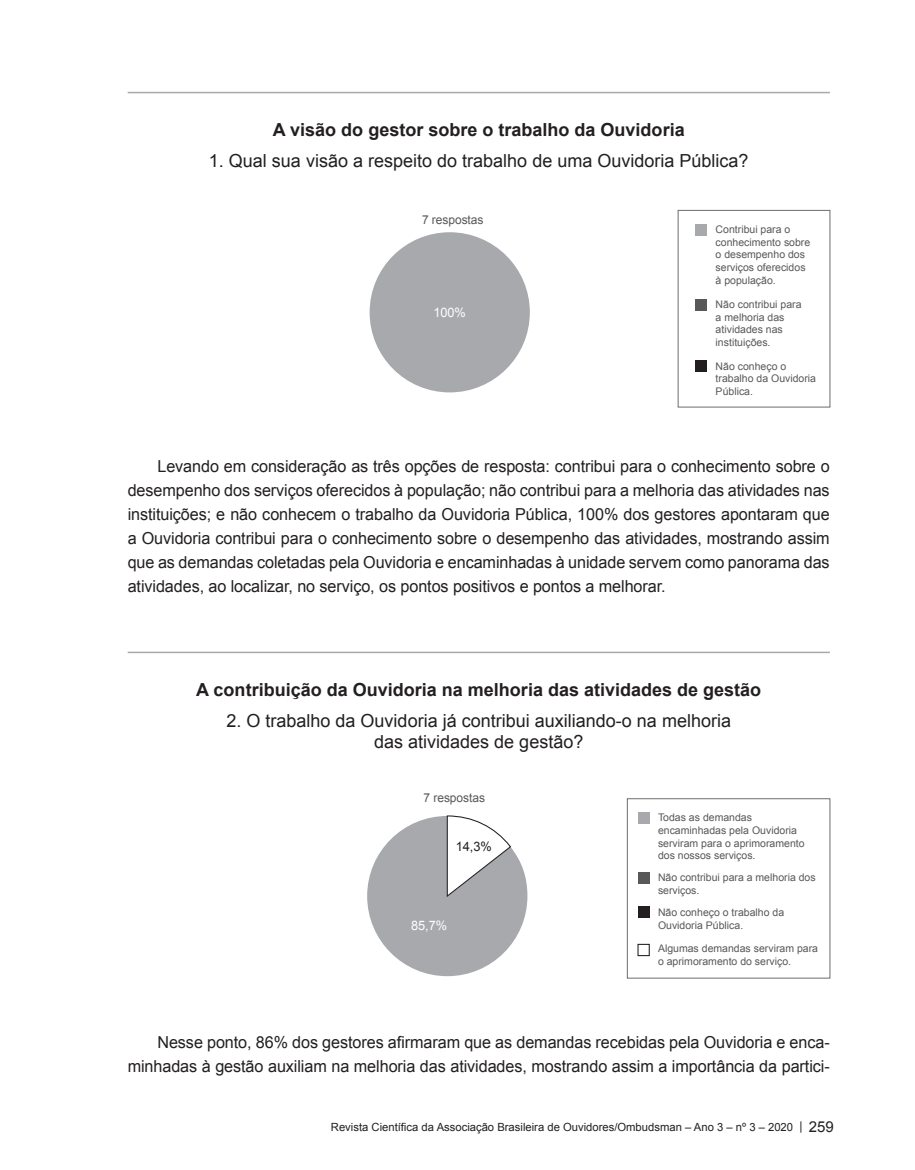
<style>
.page{position:relative;width:915px;height:1170px;background:#fff}
.page>*{position:absolute;margin:0;border:0;box-sizing:border-box;transform-origin:0 0}
.Titulo_tabela{font:18px/21px "Arial";color:#231f20;text-align:center}
.Titulo_tabela-2{font:700 18px "Arial";color:#231f20}
.Texto_corrido{font:16.5px/24px "Arial";letter-spacing:-.005em;color:#231f20;text-align:justify}
.Texto_corrido-2{font:13.05px "Arial";color:#fff}
.Texto_corrido-3{font:13.05px "Arial";color:#231f20}
.Texto_corrido-4{font:12.3px "Arial";letter-spacing:-.005em;color:#57585a}
.t1{font:11.25px "Arial";color:#231f20}
.Paragraph_Style_1{font:10.5px/12.6px "Arial";color:#57585a}
.s1{font-size:12px}
.s2{font-size:15px}
</style>
<div class="page">
<hr style="left:128px;top:92px;width:701px;height:1px;background:#a8a9ad">
<hr style="left:128px;top:651px;width:701px;height:2px;background:#a8a9ad">
<div style="left:369px;top:232px;width:160px;height:160px;background:#a8a9ad;border-radius:50%"></div>
<div style="left:677px;top:210px;width:153px;height:197px;border:1px solid #6c6d70"></div>
<div style="left:695px;top:224px;width:11px;height:11px;background:#a8a9ad"></div>
<div style="left:695px;top:299px;width:11px;height:11px;background:#57585a"></div>
<div style="left:695px;top:360px;width:11px;height:12px;background:#231f20"></div>
<div style="left:626px;top:798px;width:204px;height:180px;border:1px solid #6c6d70"></div>
<div style="left:637px;top:812px;width:12px;height:11px;background:#a8a9ad"></div>
<div style="left:637px;top:872px;width:12px;height:11px;background:#57585a"></div>
<div style="left:637px;top:906px;width:12px;height:12px;background:#231f20"></div>
<div style="left:637px;top:943px;width:12px;height:13px;border:1px solid #231f20"></div>
<svg style="left:367px;top:815px;width:160px;height:161px"></svg>
<p class="Titulo_tabela-2" style="left:273px;top:118px;width:413px">A visão do gestor sobre o trabalho da Ouvidoria</p>
<p class="Titulo_tabela" style="left:209px;top:151px;width:541px">1. Qual sua visão a respeito do trabalho de uma Ouvidoria Pública?</p>
<p class="Texto_corrido-4" style="left:422px;top:211px;width:63px">7 respostas</p>
<p class="Texto_corrido-2" style="left:433px;top:304px;width:34px">100%</p>
<p class="Paragraph_Style_1" style="left:715px;top:223px;width:96px">Contribui para o conhecimento sobre o desempenho dos serviços oferecidos à população.</p>
<p class="Paragraph_Style_1" style="left:715px;top:298px;width:87px">Não contribui para a melhoria das atividades nas instituições.</p>
<p class="Paragraph_Style_1" style="left:715px;top:360px;width:102px">Não conheço o trabalho da Ouvidoria<br>Pública.</p>
<p class="Texto_corrido" style="left:128px;top:454px;width:703px;text-indent:30px">Levando em consideração as três opções de resposta: contribui para o conhecimento sobre o desempenho dos serviços oferecidos à população; não contribui para a melhoria das atividades nas instituições; e não conhecem o trabalho da Ouvidoria Pública, 100% dos gestores apontaram que a Ouvidoria contribui para o conhecimento sobre o desempenho das atividades, mostrando assim que as demandas coletadas pela Ouvidoria e encaminhadas à unidade servem como panorama das atividades, ao localizar, no serviço, os pontos positivos e pontos a melhorar.</p>
<p class="Titulo_tabela-2" style="left:196px;top:677px;width:566px">A contribuição da Ouvidoria na melhoria das atividades de gestão</p>
<p class="Titulo_tabela" style="left:226px;top:710px;width:506px">2. O trabalho da Ouvidoria já contribui auxiliando-o na melhoria das atividades de gestão?</p>
<p class="Texto_corrido-4" style="left:423px;top:789px;width:63px">7 respostas</p>
<p class="Texto_corrido-3" style="left:455px;top:837px;width:37px">14,3%</p>
<p class="Texto_corrido-2" style="left:411px;top:916px;width:37px">85,7%</p>
<p class="Paragraph_Style_1" style="left:657px;top:811px;width:148px">Todas as demandas encaminhadas pela Ouvidoria serviram para o aprimoramento dos nossos serviços.</p>
<p class="Paragraph_Style_1" style="left:657px;top:871px;width:159px">Não contribui para a melhoria dos serviços.</p>
<p class="Paragraph_Style_1" style="left:657px;top:906px;width:128px">Não conheço o trabalho da<br>Ouvidoria Pública.</p>
<p class="Paragraph_Style_1" style="left:657px;top:942px;width:161px">Algumas demandas serviram para o aprimoramento do serviço.</p>
<p class="Texto_corrido" style="left:128px;top:1030px;width:703px;text-align:right">Nesse ponto, 86% dos gestores afirmaram que as demandas recebidas pela Ouvidoria e enca&shy;minhadas à gestão auxiliam na melhoria das atividades, mostrando assim a importância da partici-</p>
<p class="t1" style="left:331px;top:1119px;width:504px">Revista Científica da Associação Brasileira de Ouvidores/Ombudsman – Ano 3 – nº 3 – 2020 <span class="s1">|</span> <span class="s2">259</span></p>
</div>
